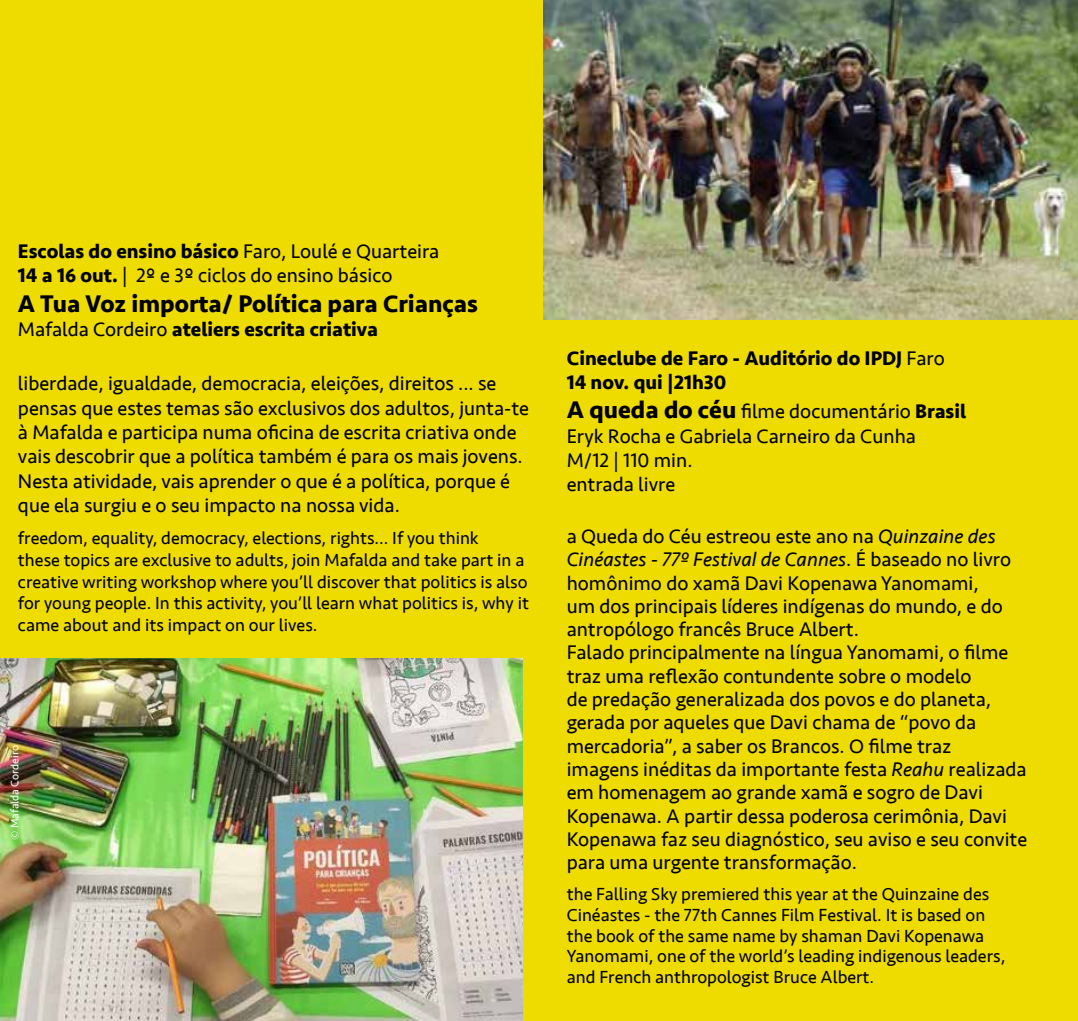
<style>
.page{position:relative;width:1078px;height:1021px;background:#fff}
.page>*{position:absolute;margin:0;border:0;box-sizing:border-box;transform-origin:0 0}
.t1{font:700 24.75px "Seravek";color:#000}
.t2{font:20.25px/23.2px "Seravek";color:#000}
.t3{font:700 20.25px/23.4px "Seravek";color:#000}
.t4{font:18px/20.7px "Seravek";color:#000}
.t5{font:11.25px "Seravek";color:#fff}
.s1{font-weight:700}
.s2{font-weight:400}
.s3{font-weight:700;font-size:24.75px}
.s4{font-style:italic}
</style>
<div class="page">
<div style="left:0;top:0;width:1078px;height:1020px;background:#eedc00"></div>
<img style="left:0;top:658px;width:522px;height:362px">
<img style="left:544px;top:0;width:534px;height:319px">
<p class="t2" style="left:18px;top:239px;width:423px;line-height:24.3px"><span class="s1">Escolas do ensino básico</span> Faro, Loulé e Quarteira<br><span class="s1">14 a 16 out.</span> | 2º e 3º ciclos do ensino básico</p>
<p class="t1" style="left:18px;top:284px;width:461px">A Tua Voz importa/ Política para Crianças</p>
<p class="t3" style="left:18px;top:317px;width:362px"><span class="s2">Mafalda Cordeiro</span> ateliers escrita criativa</p>
<p class="t2" style="left:18px;top:371px;width:513px;line-height:24.3px">liberdade, igualdade, democracia, eleições, direitos ... se pensas que estes temas são exclusivos dos adultos, junta-te à Mafalda e participa numa oficina de escrita criativa onde vais descobrir que a política também é para os mais jovens.<br>Nesta atividade, vais aprender o que é a política, porque é que ela surgiu e o seu impacto na nossa vida.</p>
<p class="t4" style="left:18px;top:527px;width:512px;line-height:21.6px">freedom, equality, democracy, elections, rights... If you think<br>these topics are exclusive to adults, join Mafalda and take part in a creative writing workshop where you’ll discover that politics is also for young people. In this activity, you’ll learn what politics is, why it came about and its impact on our lives.</p>
<p class="t5" style="left:6px;top:839px;width:96px;rotate:-90deg">© Mafalda Cordeiro</p>
<p class="t3" style="left:567px;top:346px;width:380px">Cineclube de Faro - Auditório do IPDJ <span class="s2">Faro<br></span>14 nov. qui |21h30</p>
<p class="t2" style="left:567px;top:399px;width:401px;line-height:24.3px"><span class="s3">A queda do céu</span> filme documentário <span class="s1">Brasil<br></span>Eryk Rocha e Gabriela Carneiro da Cunha<br>M/12 | 110 min.<br>entrada livre</p>
<p class="t2" style="left:567px;top:524px;width:462px">a Queda do Céu estreou este ano na <span class="s4">Quinzaine des Cinéastes - 77º Festival de Cannes</span>. É baseado no livro homônimo do xamã Davi Kopenawa Yanomami,<br>um dos principais líderes indígenas do mundo, e do antropólogo francês Bruce Albert.<br>Falado principalmente na língua Yanomami, o filme traz uma reflexão contundente sobre o modelo<br>de predação generalizada dos povos e do planeta, gerada por aqueles que Davi chama de “povo da mercadoria”, a saber os Brancos. O filme traz imagens inéditas da importante festa <span class="s4">Reahu</span> realizada em homenagem ao grande xamã e sogro de Davi Kopenawa. A partir dessa poderosa cerimônia, Davi Kopenawa faz seu diagnóstico, seu aviso e seu convite para uma urgente transformação.</p>
<p class="t4" style="left:567px;top:883px;width:440px">the Falling Sky premiered this year at the Quinzaine des Cinéastes - the 77th Cannes Film Festival. It is based on the book of the same name by shaman Davi Kopenawa Yanomami, one of the world’s leading indigenous leaders, and French anthropologist Bruce Albert.</p>
</div>
